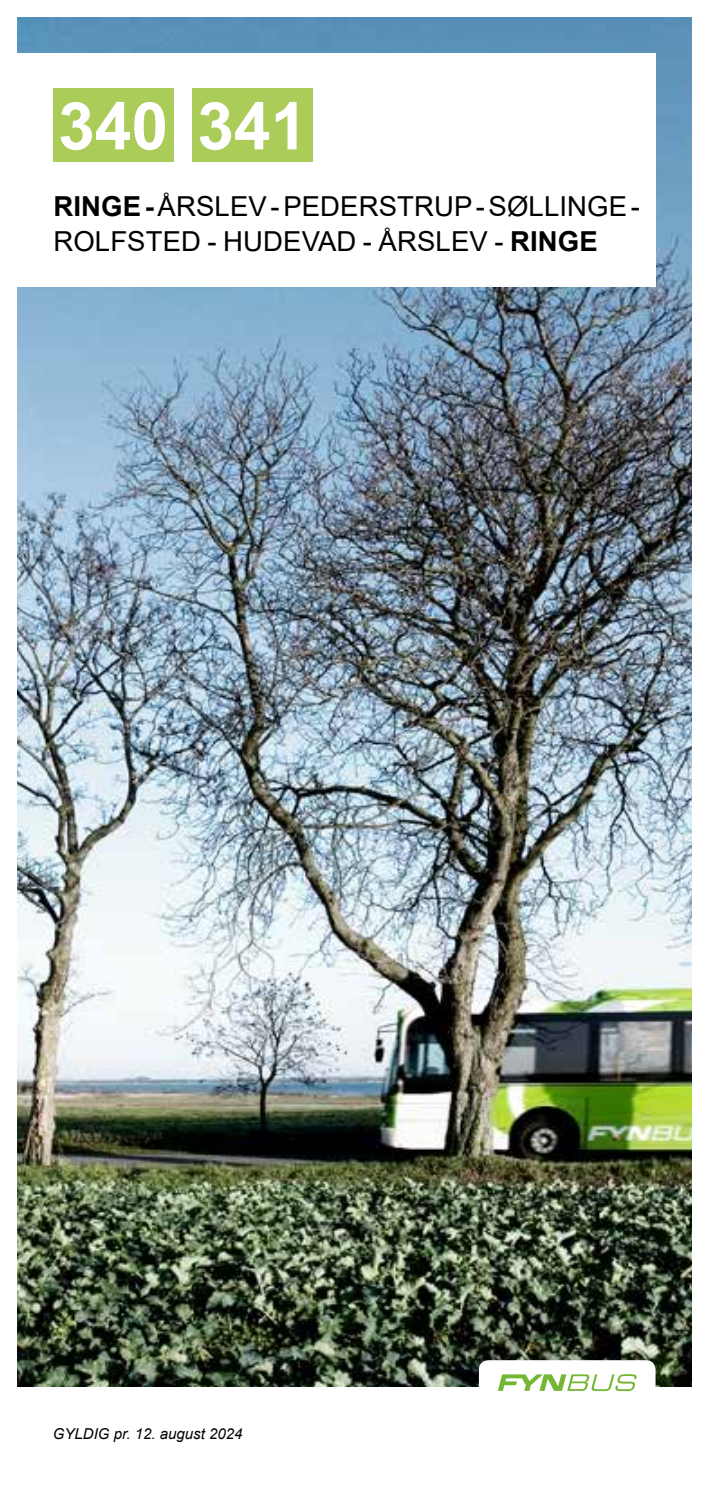
<style>
.page{position:relative;width:709px;height:1489px;background:#fff}
.page>*{position:absolute;margin:0;border:0;box-sizing:border-box;transform-origin:0 0}
.t1{font:700 66px "Arial";color:#fff}
.t2{font:27.5px/35px "Arial";letter-spacing:.005em;color:#000}
.t3{font:italic 15px "Arial";color:#000}
.s1{font-weight:700}
</style>
<div class="page">
<img style="left:18px;top:18px;width:673px;height:1367px">
<div style="left:479px;top:1359px;width:176px;height:45px;background:#fff;border-radius:9px"></div>
<svg style="left:498px;top:1374px;width:139px;height:16px"></svg>
<div style="left:0;top:53px;width:655px;height:234px;background:#fff"></div>
<div style="left:53px;top:89px;width:120px;height:73px;background:#abcc59"></div>
<div style="left:192px;top:89px;width:120px;height:73px;background:#abcc59"></div>
<h1 class="t1" style="left:58px;top:80px;width:251px">340 341</h1>
<p class="t2" style="left:53px;top:189px;width:588px"><span class="s1">RINGE -</span> ÅRSLEV - PEDERSTRUP - SØLLINGE -<br>ROLFSTED - HUDEVAD - ÅRSLEV - <span class="s1">RINGE</span></p>
<p class="t3" style="left:53px;top:1424px;width:191px">GYLDIG pr. 12. august 2024</p>
</div>
